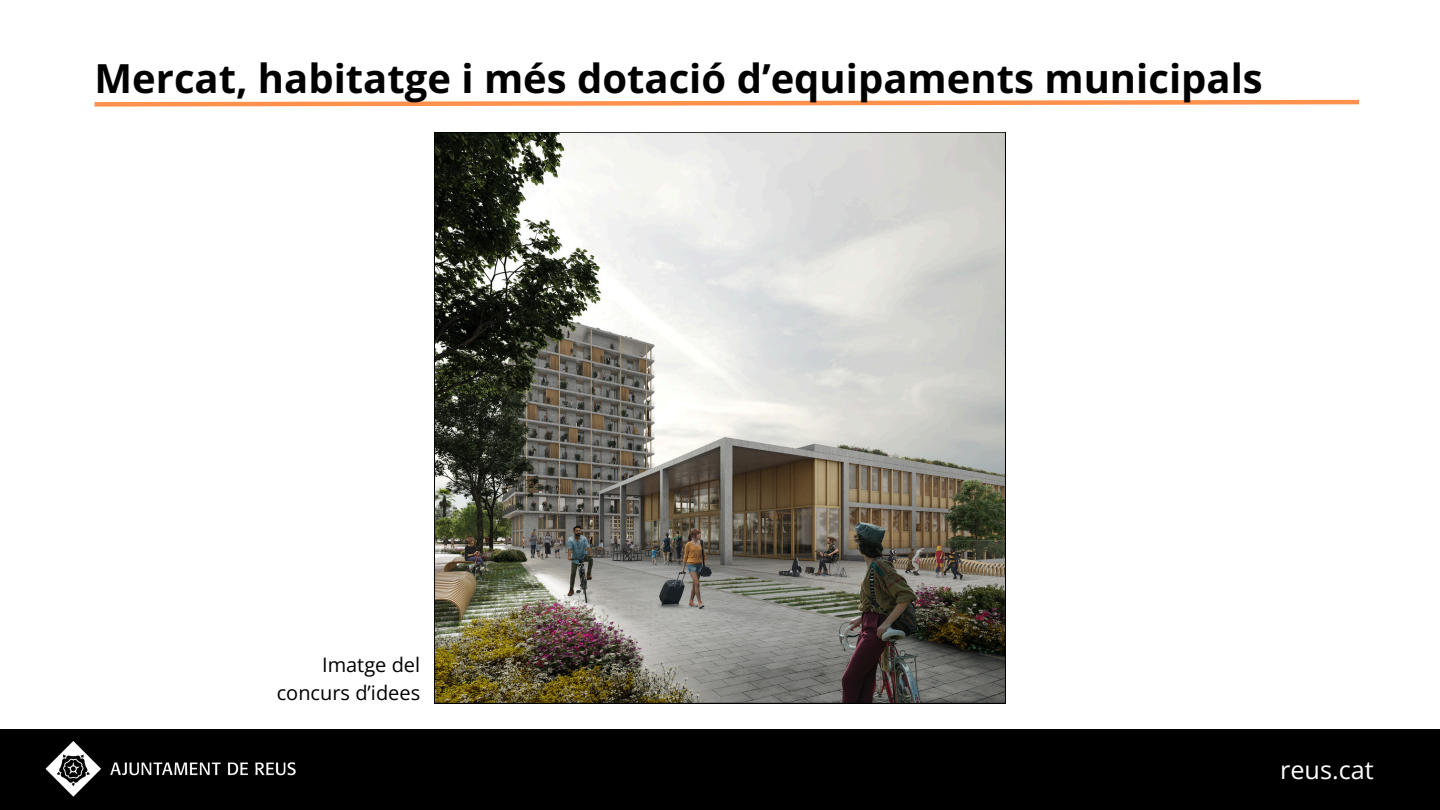
<style>
.page{position:relative;width:1440px;height:810px;background:#fff}
.page>*{position:absolute;margin:0;border:0;box-sizing:border-box;transform-origin:0 0}
.t1{font:700 40px "Open Sans";color:#000}
.t2{font:25.2px "Open Sans";color:#fff}
.t3{font:20px "Open Sans";color:#000}
</style>
<div class="page">
<div style="left:0;top:729px;width:1440px;height:81px;background:#000"></div>
<img style="left:45px;top:741px;width:251px;height:56px">
<svg style="left:94px;top:99px;width:1265px;height:8px"></svg>
<img style="left:434px;top:132px;width:572px;height:572px">
<p class="t1" style="left:95px;top:51px;width:1170px">Mercat, habitatge i més dotació d’equipaments municipals</p>
<p class="t3" style="left:322px;top:651px;width:100px">Imatge del</p>
<p class="t3" style="left:277px;top:679px;width:145px">concurs d’idees</p>
<p class="t2" style="left:1280px;top:752px;width:95px">reus.cat</p>
</div>
